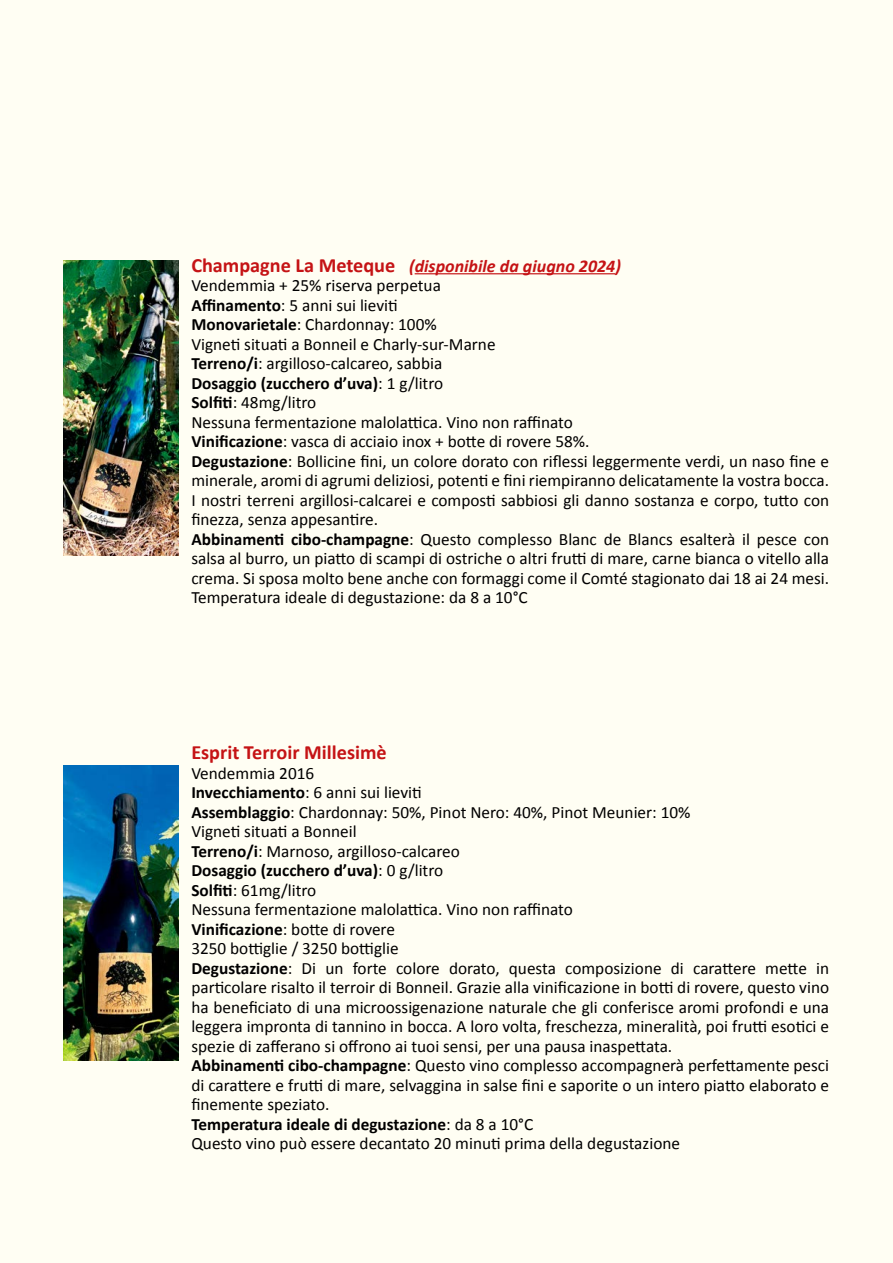
<style>
.page{position:relative;width:893px;height:1263px;background:#fffef3}
.page>*{position:absolute;margin:0;border:0;box-sizing:border-box;transform-origin:0 0}
.t1{font:700 20.25px "Calibri";color:#c51315}
.t2{font:italic 700 18px "Calibri";color:#c51315}
.t3{font:17.25px/19.5px "Calibri";color:#000}
.s1{font-style:normal;font-size:20.25px}
.s2{font-weight:700}
</style>
<div class="page">
<img style="left:64px;top:765px;width:114px;height:296px">
<img style="left:64px;top:260px;width:114px;height:296px">
<hr style="left:415px;top:273px;width:200px;height:1px;background:#c51315">
<p class="t2" style="left:191px;top:253px;width:431px"><span class="s1">Champagne La Meteque</span> (disponibile da giugno 2024)</p>
<p class="t3" style="left:191px;top:275px;width:639px">Vendemmia + 25% riserva perpetua<br><span class="s2">Affinamento</span>: 5 anni sui lieviti<br><span class="s2">Monovarietale</span>: Chardonnay: 100%<br>Vigneti situati a Bonneil e Charly-sur-Marne<br><span class="s2">Terreno/i</span>: argilloso-calcareo, sabbia<br><span class="s2">Dosaggio (zucchero d’uva)</span>: 1 g/litro<br><span class="s2">Solfiti</span>: 48mg/litro<br>Nessuna fermentazione malolattica. Vino non raffinato<br><span class="s2">Vinificazione</span>: vasca di acciaio inox + botte di rovere 58%.<br><span class="s2">Degustazione</span>: Bollicine fini, un colore dorato con riflessi leggermente verdi, un naso fine e minerale, aromi di agrumi deliziosi, potenti e fini riempiranno delicatamente la vostra bocca.<br>I nostri terreni argillosi-calcarei e composti sabbiosi gli danno sostanza e corpo, tutto con finezza, senza appesantire.<br><span class="s2">Abbinamenti cibo-champagne</span>: Questo complesso Blanc de Blancs esalterà il pesce con salsa al burro, un piatto di scampi di ostriche o altri frutti di mare, carne bianca o vitello alla crema. Si sposa molto bene anche con formaggi come il Comté stagionato dai 18 ai 24 mesi.<br>Temperatura ideale di degustazione: da 8 a 10°C</p>
<p class="t1" style="left:191px;top:738px;width:197px">Esprit Terroir Millesimè</p>
<p class="t3" style="left:191px;top:763px;width:639px">Vendemmia 2016<br><span class="s2">Invecchiamento</span>: 6 anni sui lieviti<br><span class="s2">Assemblaggio</span>: Chardonnay: 50%, Pinot Nero: 40%, Pinot Meunier: 10%<br>Vigneti situati a Bonneil<br><span class="s2">Terreno/i</span>: Marnoso, argilloso-calcareo<br><span class="s2">Dosaggio (zucchero d’uva)</span>: 0 g/litro<br><span class="s2">Solfiti</span>: 61mg/litro<br>Nessuna fermentazione malolattica. Vino non raffinato<br><span class="s2">Vinificazione</span>: botte di rovere<br>3250 bottiglie / 3250 bottiglie<br><span class="s2">Degustazione</span>: Di un forte colore dorato, questa composizione di carattere mette in particolare risalto il terroir di Bonneil. Grazie alla vinificazione in botti di rovere, questo vino ha beneficiato di una microossigenazione naturale che gli conferisce aromi profondi e una leggera impronta di tannino in bocca. A loro volta, freschezza, mineralità, poi frutti esotici e spezie di zafferano si offrono ai tuoi sensi, per una pausa inaspettata.<br><span class="s2">Abbinamenti cibo-champagne</span>: Questo vino complesso accompagnerà perfettamente pesci di carattere e frutti di mare, selvaggina in salse fini e saporite o un intero piatto elaborato e finemente speziato.<br><span class="s2">Temperatura ideale di degustazione</span>: da 8 a 10°C<br>Questo vino può essere decantato 20 minuti prima della degustazione</p>
</div>
